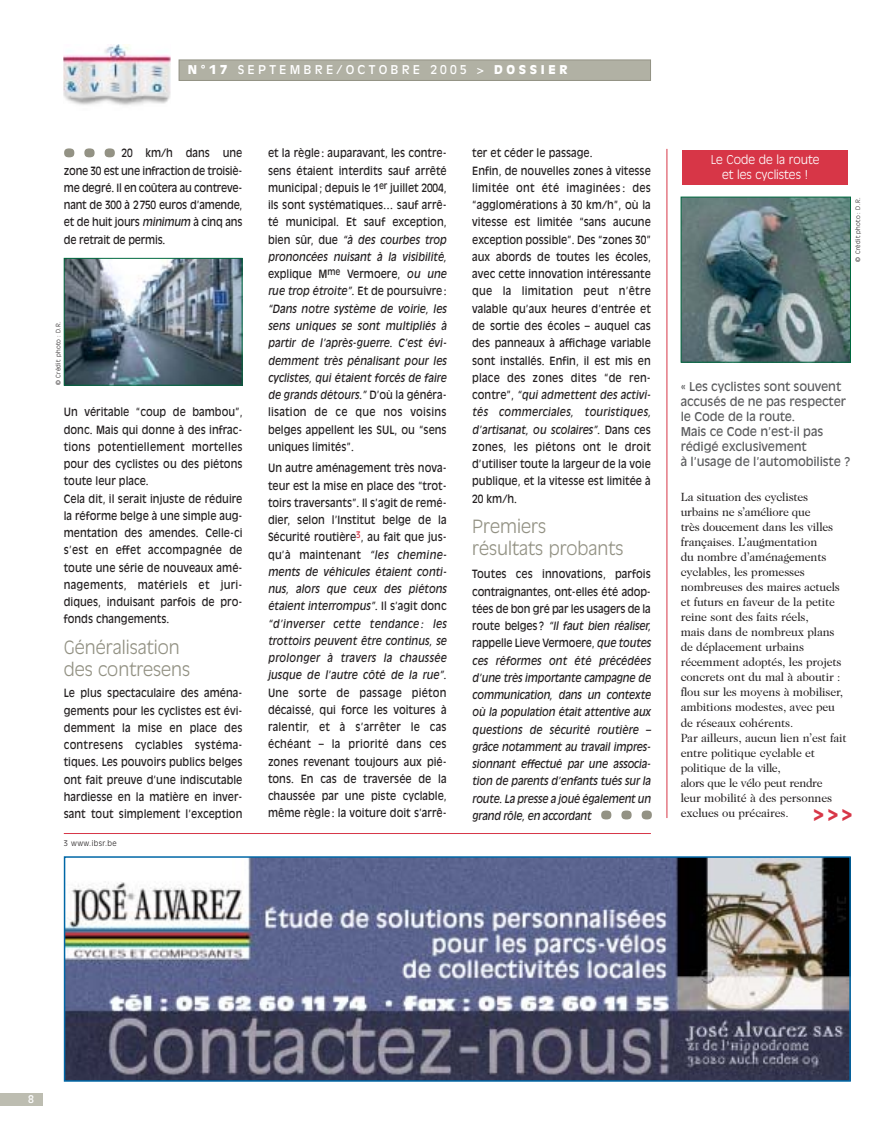
<style>
.page{position:relative;width:893px;height:1127px;background:#fff}
.page>*{position:absolute;margin:0;border:0;box-sizing:border-box;transform-origin:0 0}
.t1{font:700 67.5px "Antique Olive";color:#939284;scale:.9 1}
.t2{font:500 21px "Antique Oli DCD";color:#d73647}
.t3{font:300 18px/21.6px "Antique Olive";color:#939284}
.t4{font:12px/15px "Caslon Two Twenty Four";letter-spacing:-.01em;color:#231f20}
.t5{font:12px/15px "Antique Olive";letter-spacing:-.01em;color:#5b5c5e}
.t6{font:12px "Antique Olive";letter-spacing:.265em;color:#fff}
.t7{font:300 12px/15px "Antique Olive";color:#fff;text-align:center}
.t8{font:11.25px/17.2px "Antique Olive";color:#231f20;text-align:justify;scale:.9 1}
.t9{font:italic 11.25px/17.2px "Antique Olive";letter-spacing:-.01em;color:#231f20;text-align:justify;scale:.9 1}
.t10{font:10.5px "Antique Olive";color:#fff}
.t11{font:300 7.5px "Antique Olive";letter-spacing:.055em;color:#231f20}
.t12{font:300 6px "Antique Olive";letter-spacing:.055em;color:#231f20}
.s1{font-weight:900}
.s2{font-style:italic}
.s3{font-style:normal}
</style>
<div class="page">
<hr style="left:666px;top:149px;width:1px;height:669px;background:#d73647">
<div style="left:179px;top:60px;width:471px;height:20px;background:#b1b1a4"></div>
<div style="left:179px;top:60px;width:472px;height:21px;border:1px solid #939284"></div>
<div style="left:0;top:1093px;width:43px;height:13px;background:#bdbdb1"></div>
<img style="left:64px;top:45px;width:106px;height:61px">
<div style="left:682px;top:150px;width:166px;height:34px;background:#d73647"></div>
<img style="left:682px;top:199px;width:166px;height:161px">
<div style="left:680px;top:197px;width:170px;height:165px;border:1px solid #00693f"></div>
<img style="left:67px;top:859px;width:780px;height:219px">
<div style="left:64px;top:856px;width:786px;height:225px;border:2px solid #0067a6"></div>
<img style="left:66px;top:260px;width:174px;height:123px">
<div style="left:64px;top:258px;width:178px;height:127px;border:1px solid #00693f"></div>
<hr style="left:64px;top:833px;width:587px;height:1px;background:#d73647">
<p class="t6" style="left:188px;top:65px;width:381px"><span class="s1">N°17</span> SEPTEMBRE/OCTOBRE 2005 &gt; <span class="s1">DOSSIER</span></p>
<p class="t8" style="left:64px;top:145px;width:200px;text-indent:58px">20 km/h dans une zone 30 est une infraction de troisiè&shy;me degré. Il en coûtera au contreve&shy;nant de 300 à 2750 euros d’amende, et de huit jours <span class="s2">minimum</span> à cinq ans de retrait de permis.</p>
<p class="t12" style="left:56px;top:385px;width:66px;rotate:-90deg">© Crédit photo : D.R.</p>
<p class="t8" style="left:64px;top:404px;width:200px;text-align:left">Un véritable “coup de bambou”, donc. Mais qui donne à des infrac&shy;tions potentiellement mortelles pour des cyclistes ou des piétons toute leur place.<br>Cela dit, il serait injuste de réduire la réforme belge à une simple aug&shy;mentation des amendes. Celle-ci s’est en effet accompagnée de toute une série de nouveaux amé&shy;nagements, matériels et juri&shy;diques, induisant parfois de pro&shy;fonds changements.</p>
<h3 class="t3" style="left:64px;top:637px;width:128px">Généralisation des contresens</h3>
<p class="t8" style="left:64px;top:685px;width:200px">Le plus spectaculaire des aména&shy;gements pour les cyclistes est évi&shy;demment la mise en place des contresens cyclables systéma&shy;tiques. Les pouvoirs publics belges ont fait preuve d’une indiscutable hardiesse en la matière en inver&shy;sant tout simplement l’exception</p>
<p class="t11" style="left:64px;top:840px;width:54px">3 www.ibsr.be</p>
<p class="t8" style="left:268px;top:145px;width:200px">et la règle : auparavant, les contre&shy;sens étaient interdits sauf arrêté municipal ; depuis le 1<sup>er</sup> juillet 2004, ils sont systématiques… sauf arrê&shy;té municipal. Et sauf exception, bien sûr, due <span class="s2">“à des courbes trop prononcées nuisant à la visibilité, </span>explique M<sup>me</sup> Vermoere, <span class="s2">ou une rue trop étroite”.</span> Et de poursuivre: <span class="s2">“Dans notre système de voirie, les sens uniques se sont multipliés à partir de l’après-guerre. C’est évi&shy;demment très pénalisant pour les cyclistes, qui étaient forcés de faire de grands détours.”</span> D’où la généra&shy;lisation de ce que nos voisins belges appellent les SUL, ou “sens uniques limités”.</p>
<p class="t9" style="left:268px;top:460px;width:200px"><span class="s3">Un autre aménagement très nova&shy;teur est la mise en place des “trot&shy;toirs traversants”. Il s’agit de remé&shy;dier, selon l’Institut belge de la Sécurité routière</span><sup>3</sup><span class="s3">, au fait que jus&shy;qu’à maintenant</span> “les chemine&shy;ments de véhicules étaient conti&shy;nus, alors que ceux des piétons étaient interrompus”. <span class="s3">Il s’agit donc </span>“d’inverser cette tendance : les trottoirs peuvent être continus, se prolonger à travers la chaussée jusque de l’autre côté de la rue”.</p>
<p class="t8" style="left:268px;top:684px;width:200px">Une sorte de passage piéton décaissé, qui force les voitures à ralentir, et à s’arrêter le cas échéant – la priorité dans ces zones revenant toujours aux pié&shy;tons. En cas de traversée de la chaussée par une piste cyclable, même règle : la voiture doit s’arrê-</p>
<p class="t8" style="left:472px;top:145px;width:200px;text-align:left">ter et céder le passage.<br>Enfin, de nouvelles zones à vitesse limitée ont été imaginées : des “agglomérations à 30 km/h”, où la vitesse est limitée “sans aucune exception possible”. Des “zones 30” aux abords de toutes les écoles, avec cette innovation intéressante que la limitation peut n’être valable qu’aux heures d’entrée et de sortie des écoles – auquel cas des panneaux à affichage variable sont installés. Enfin, il est mis en place des zones dites “de ren&shy;contre”, <span class="s2">“qui admettent des activi&shy;tés commerciales, touristiques, d’artisanat, ou scolaires”.</span> Dans ces zones, les piétons ont le droit d’utiliser toute la largeur de la voie publique, et la vitesse est limitée à<br>20 km/h.</p>
<h3 class="t3" style="left:472px;top:517px;width:153px">Premiers<br>résultats probants</h3>
<p class="t9" style="left:472px;top:566px;width:200px"><span class="s3">Toutes ces innovations, parfois contraignantes, ont-elles été adop&shy;tées de bon gré par les usagers de la route belges?</span> “Il faut bien réaliser, <span class="s3">rappelle Lieve Vermoere,</span> que toutes ces réformes ont été précédées d’une très importante campagne de communication, dans un contexte où la population était attentive aux questions de sécurité routière – grâce notamment au travail impres&shy;sionnant effectué par une associa&shy;tion de parents d’enfants tués sur la route. La presse a joué également un grand rôle, en accordant</p>
<h1 class="t1" style="left:657px;top:864px;width:69px;rotate:-180deg">…</h1>
<p class="t7" style="left:710px;top:152px;width:110px">Le Code de la route et les cyclistes !</p>
<p class="t12" style="left:855px;top:262px;width:66px;rotate:-90deg">© Crédit photo : D.R.</p>
<p class="t5" style="left:680px;top:379px;width:172px">« Les cyclistes sont souvent accusés de ne pas respecter le Code de la route.<br>Mais ce Code n’est-il pas rédigé exclusivement<br>à l’usage de l’automobiliste ?</p>
<p class="t4" style="left:680px;top:490px;width:167px">La situation des cyclistes urbains ne s’améliore que<br>très doucement dans les villes françaises. L’augmentation<br>du nombre d’aménagements cyclables, les promesses nombreuses des maires actuels et futurs en faveur de la petite reine sont des faits réels,<br>mais dans de nombreux plans de déplacement urbains récemment adoptés, les projets concrets ont du mal à aboutir : flou sur les moyens à mobiliser, ambitions modestes, avec peu de réseaux cohérents.<br>Par ailleurs, aucun lien n’est fait entre politique cyclable et politique de la ville,<br>alors que le vélo peut rendre<br>leur mobilité à des personnes exclues ou précaires.</p>
<h2 class="t2" style="left:813px;top:802px;width:40px">&gt;&gt;&gt;</h2>
<p class="t10" style="left:28px;top:1095px;width:7px">8</p>
</div>
